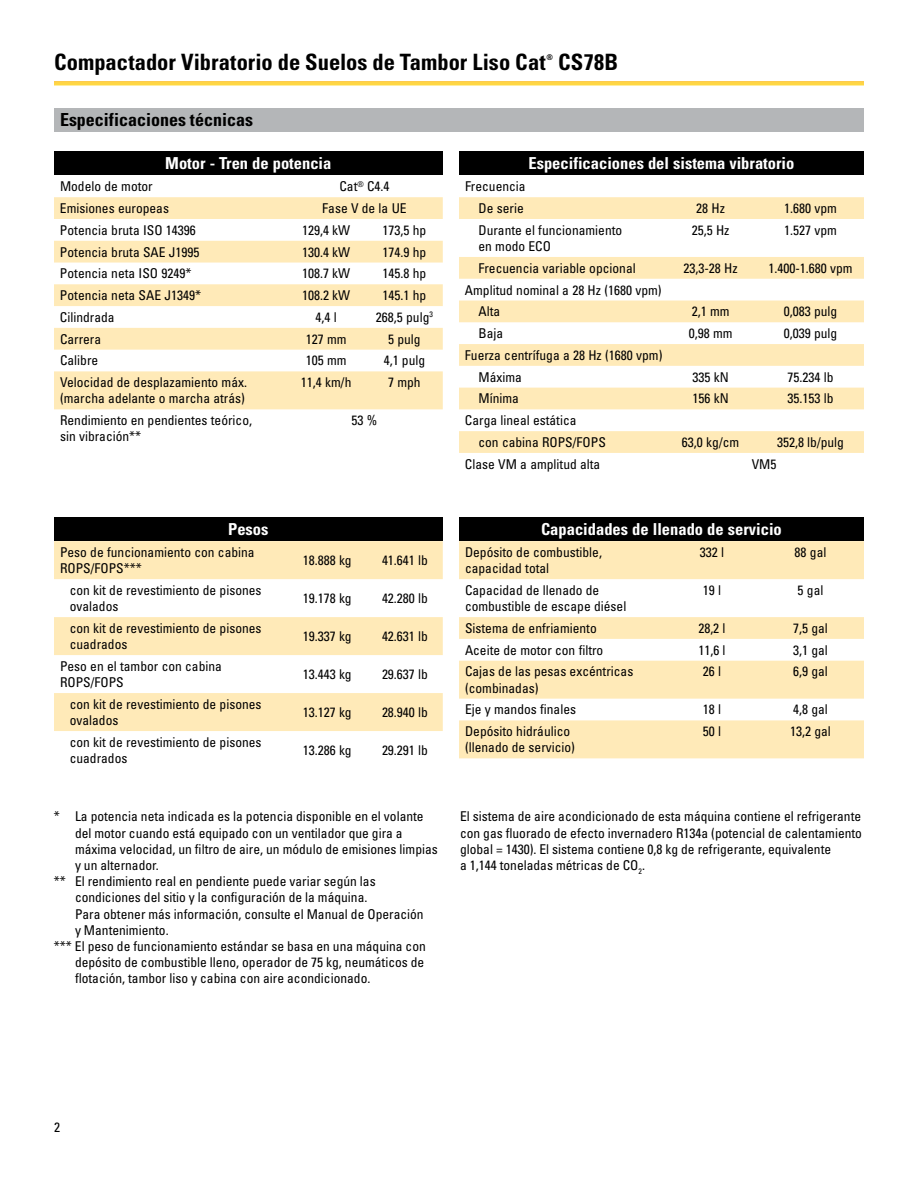
<style>
.page{position:relative;width:918px;height:1188px;background:#fff}
.page>*{position:absolute;margin:0;border:0;box-sizing:border-box;transform-origin:0 0}
.t1{font:700 condensed 22.5px "Univers LT Std";color:#000}
.t2{font:700 condensed 18px "Univers LT Std";color:#000}
.t3{font:700 condensed 16.5px "Univers LT Std";color:#fff}
.t4{font:condensed 13.5px/16.2px "Univers LT Std";color:#000}
.t5{font:700 condensed 7.8px "Univers LT Std";color:#000}
.s1{font-style:inherit}
</style>
<div class="page">
<div style="left:54px;top:108px;width:810px;height:24px;background:#b4b6b8"></div>
<div style="left:459px;top:152px;width:405px;height:23px;background:#000"></div>
<svg style="left:459px;top:197px;width:405px;height:256px"></svg>
<div style="left:54px;top:152px;width:389px;height:23px;background:#000"></div>
<svg style="left:54px;top:197px;width:389px;height:212px;fill:#ffeab8"></svg>
<div style="left:459px;top:517px;width:405px;height:24px;background:#000"></div>
<svg style="left:459px;top:541px;width:405px;height:217px;fill:#ffeab8"></svg>
<div style="left:54px;top:517px;width:389px;height:24px;background:#000"></div>
<svg style="left:54px;top:541px;width:389px;height:190px;fill:#ffeab8"></svg>
<h1 class="t1" style="left:54px;top:48px;width:493px">Compactador Vibratorio de Suelos de Tambor Liso Cat</h1>
<p class="t5" style="left:546px;top:52px;width:8px">®</p>
<h1 class="t1" style="left:558px;top:48px;width:62px">CS78B</h1>
<h2 class="t2" style="left:60px;top:108px;width:194px">Especificaciones técnicas</h2>
<p class="t3" style="left:529px;top:153px;width:267px">Especificaciones del sistema vibratorio</p>
<p class="t4" style="left:465px;top:175px;width:62px;line-height:21.8px;text-align:right">Frecuencia<br>De serie</p>
<p class="t3" style="left:165px;top:153px;width:168px">Motor - Tren de potencia</p>
<p class="t4" style="left:60px;top:178px;width:94px">Modelo de motor</p>
<p class="t4" style="left:339px;top:178px;width:52px">Cat<sup>®</sup> C4.4</p>
<p class="t4" style="left:60px;top:200px;width:111px">Emisiones europeas</p>
<p class="t4" style="left:322px;top:200px;width:86px">Fase V de la UE</p>
<p class="t4" style="left:60px;top:222px;width:137px">Potencia bruta ISO 14396</p>
<p class="t4" style="left:302px;top:222px;width:50px">129,4 kW</p>
<p class="t4" style="left:383px;top:222px;width:45px">173,5 hp</p>
<p class="t4" style="left:60px;top:243px;width:141px">Potencia bruta SAE J1995</p>
<p class="t4" style="left:302px;top:243px;width:50px">130.4 kW</p>
<p class="t4" style="left:383px;top:243px;width:45px">174.9 hp</p>
<p class="t4" style="left:60px;top:265px;width:133px">Potencia neta ISO 9249*</p>
<p class="t4" style="left:302px;top:265px;width:50px">108.7 kW</p>
<p class="t4" style="left:383px;top:265px;width:45px">145.8 hp</p>
<p class="t4" style="left:60px;top:287px;width:143px">Potencia neta SAE J1349*</p>
<p class="t4" style="left:302px;top:287px;width:50px">108.2 kW</p>
<p class="t4" style="left:383px;top:287px;width:45px">145.1 hp</p>
<p class="t4" style="left:60px;top:309px;width:56px">Cilindrada</p>
<p class="t4" style="left:316px;top:309px;width:23px">4,4 l</p>
<p class="t4" style="left:376px;top:309px;width:59px">268,5 pulg<sup>3</sup></p>
<p class="t4" style="left:60px;top:331px;width:43px">Carrera</p>
<p class="t4" style="left:306px;top:331px;width:42px">127 mm</p>
<p class="t4" style="left:388px;top:331px;width:34px">5 pulg</p>
<p class="t4" style="left:60px;top:352px;width:40px">Calibre</p>
<p class="t4" style="left:306px;top:352px;width:42px">105 mm</p>
<p class="t4" style="left:384px;top:352px;width:43px">4,1 pulg</p>
<p class="t4" style="left:60px;top:374px;width:189px">Velocidad de desplazamiento máx. (marcha adelante o marcha atrás)</p>
<p class="t4" style="left:301px;top:374px;width:52px">11,4 km/h</p>
<p class="t4" style="left:388px;top:374px;width:34px">7 mph</p>
<p class="t4" style="left:60px;top:412px;width:194px">Rendimiento en pendientes teórico, sin vibración**</p>
<p class="t4" style="left:352px;top:412px;width:27px">53 %</p>
<p class="t4" style="left:696px;top:200px;width:30px">28 Hz</p>
<p class="t4" style="left:784px;top:200px;width:54px">1.680 vpm</p>
<p class="t4" style="left:478px;top:222px;width:145px">Durante el funcionamiento en modo ECO</p>
<p class="t4" style="left:692px;top:222px;width:39px">25,5 Hz</p>
<p class="t4" style="left:784px;top:222px;width:54px">1.527 vpm</p>
<p class="t4" style="left:478px;top:260px;width:159px">Frecuencia variable opcional</p>
<p class="t4" style="left:683px;top:260px;width:56px">23,3-28 Hz</p>
<p class="t4" style="left:768px;top:260px;width:86px">1.400-1.680 vpm</p>
<p class="t4" style="left:478px;top:279px;width:185px;line-height:21.8px;text-indent:-14px">Amplitud nominal a 28 Hz (1680 vpm)<br>Alta</p>
<p class="t4" style="left:692px;top:303px;width:39px">2,1 mm</p>
<p class="t4" style="left:784px;top:303px;width:55px">0,083 pulg</p>
<p class="t4" style="left:478px;top:325px;width:26px">Baja</p>
<p class="t4" style="left:689px;top:325px;width:45px">0,98 mm</p>
<p class="t4" style="left:784px;top:325px;width:55px">0,039 pulg</p>
<p class="t4" style="left:478px;top:344px;width:185px;line-height:21.8px;text-indent:-14px">Fuerza centrífuga a 28 Hz (1680 vpm)<br>Máxima</p>
<p class="t4" style="left:692px;top:369px;width:38px">335 kN</p>
<p class="t4" style="left:788px;top:369px;width:48px">75.234 lb</p>
<p class="t4" style="left:478px;top:390px;width:42px">Mínima</p>
<p class="t4" style="left:692px;top:390px;width:38px">156 kN</p>
<p class="t4" style="left:788px;top:390px;width:48px">35.153 lb</p>
<p class="t4" style="left:478px;top:409px;width:129px;line-height:21.8px;text-indent:-14px">Carga lineal estática<br>con cabina ROPS/FOPS</p>
<p class="t4" style="left:682px;top:434px;width:59px">63,0 kg/cm</p>
<p class="t4" style="left:777px;top:434px;width:69px"><span class="s1">352,8</span> lb/pulg</p>
<p class="t3" style="left:228px;top:519px;width:42px">Pesos</p>
<p class="t4" style="left:60px;top:544px;width:196px">Peso de funcionamiento con cabina<br>ROPS/FOPS***</p>
<p class="t4" style="left:303px;top:552px;width:51px">18.888 kg</p>
<p class="t4" style="left:382px;top:552px;width:48px">41.641 lb</p>
<p class="t4" style="left:70px;top:582px;width:193px">con kit de revestimiento de pisones ovalados</p>
<p class="t4" style="left:303px;top:590px;width:51px">19.178 kg</p>
<p class="t4" style="left:382px;top:590px;width:48px">42.280 lb</p>
<p class="t4" style="left:70px;top:620px;width:193px">con kit de revestimiento de pisones cuadrados</p>
<p class="t4" style="left:303px;top:628px;width:51px">19.337 kg</p>
<p class="t4" style="left:382px;top:628px;width:48px">42.631 lb</p>
<p class="t4" style="left:60px;top:658px;width:163px">Peso en el tambor con cabina<br>ROPS/FOPS</p>
<p class="t4" style="left:303px;top:666px;width:51px">13.443 kg</p>
<p class="t4" style="left:382px;top:666px;width:48px">29.637 lb</p>
<p class="t4" style="left:70px;top:696px;width:193px">con kit de revestimiento de pisones ovalados</p>
<p class="t4" style="left:303px;top:704px;width:51px">13.127 kg</p>
<p class="t4" style="left:382px;top:704px;width:48px">28.940 lb</p>
<p class="t4" style="left:70px;top:734px;width:193px">con kit de revestimiento de pisones cuadrados</p>
<p class="t4" style="left:303px;top:742px;width:51px">13.286 kg</p>
<p class="t4" style="left:382px;top:742px;width:48px">29.291 lb</p>
<p class="t4" style="left:54px;top:808px;width:371px">* La potencia neta indicada es la potencia disponible en el volante</p>
<p class="t4" style="left:75px;top:824px;width:329px">del motor cuando está equipado con un ventilador que gira a</p>
<p class="t4" style="left:75px;top:841px;width:364px">máxima velocidad, un filtro de aire, un módulo de emisiones limpias</p>
<p class="t4" style="left:75px;top:857px;width:85px">y un alternador.</p>
<p class="t4" style="left:54px;top:873px;width:323px">** El rendimiento real en pendiente puede variar según las</p>
<p class="t4" style="left:75px;top:889px;width:294px">condiciones del sitio y la configuración de la máquina.</p>
<p class="t4" style="left:75px;top:905px;width:350px">Para obtener más información, consulte el Manual de Operación</p>
<p class="t4" style="left:75px;top:922px;width:95px">y Mantenimiento.</p>
<p class="t4" style="left:54px;top:938px;width:373px">*** El peso de funcionamiento estándar se basa en una máquina con</p>
<p class="t4" style="left:75px;top:954px;width:351px">depósito de combustible lleno, operador de 75 kg, neumáticos de</p>
<p class="t4" style="left:75px;top:970px;width:297px">flotación, tambor liso y cabina con aire acondicionado.</p>
<p class="t4" style="left:465px;top:456px;width:137px">Clase VM a amplitud alta</p>
<p class="t4" style="left:752px;top:456px;width:26px">VM5</p>
<p class="t3" style="left:541px;top:519px;width:242px">Capacidades de llenado de servicio</p>
<p class="t4" style="left:465px;top:544px;width:139px">Depósito de combustible, capacidad total</p>
<p class="t4" style="left:700px;top:544px;width:26px">332 l</p>
<p class="t4" style="left:795px;top:544px;width:33px">88 gal</p>
<p class="t4" style="left:465px;top:582px;width:163px">Capacidad de llenado de combustible de escape diésel</p>
<p class="t4" style="left:703px;top:582px;width:20px">19 l</p>
<p class="t4" style="left:798px;top:582px;width:27px">5 gal</p>
<p class="t4" style="left:465px;top:620px;width:133px">Sistema de enfriamiento</p>
<p class="t4" style="left:698px;top:620px;width:29px">28,2 l</p>
<p class="t4" style="left:793px;top:620px;width:36px">7,5 gal</p>
<p class="t4" style="left:465px;top:642px;width:140px">Aceite de motor con filtro</p>
<p class="t4" style="left:698px;top:642px;width:29px">11,6 l</p>
<p class="t4" style="left:793px;top:642px;width:36px">3,1 gal</p>
<p class="t4" style="left:465px;top:663px;width:170px">Cajas de las pesas excéntricas (combinadas)</p>
<p class="t4" style="left:703px;top:663px;width:20px">26 l</p>
<p class="t4" style="left:793px;top:663px;width:36px">6,9 gal</p>
<p class="t4" style="left:465px;top:701px;width:113px">Eje y mandos finales</p>
<p class="t4" style="left:703px;top:701px;width:20px">18 l</p>
<p class="t4" style="left:793px;top:701px;width:36px">4,8 gal</p>
<p class="t4" style="left:465px;top:723px;width:112px">Depósito hidráulico (llenado de servicio)</p>
<p class="t4" style="left:703px;top:723px;width:20px">50 l</p>
<p class="t4" style="left:790px;top:723px;width:42px">13,2 gal</p>
<p class="t4" style="left:460px;top:808px;width:403px">El sistema de aire acondicionado de esta máquina contiene el refrigerante con gas fluorado de efecto invernadero R134a (potencial de calentamiento global = 1430). El sistema contiene 0,8 kg de refrigerante, equivalente<br>a 1,144 toneladas métricas de CO<sub>2</sub>.</p>
<p class="t4" style="left:54px;top:1119px;width:7px">2</p>
</div>
